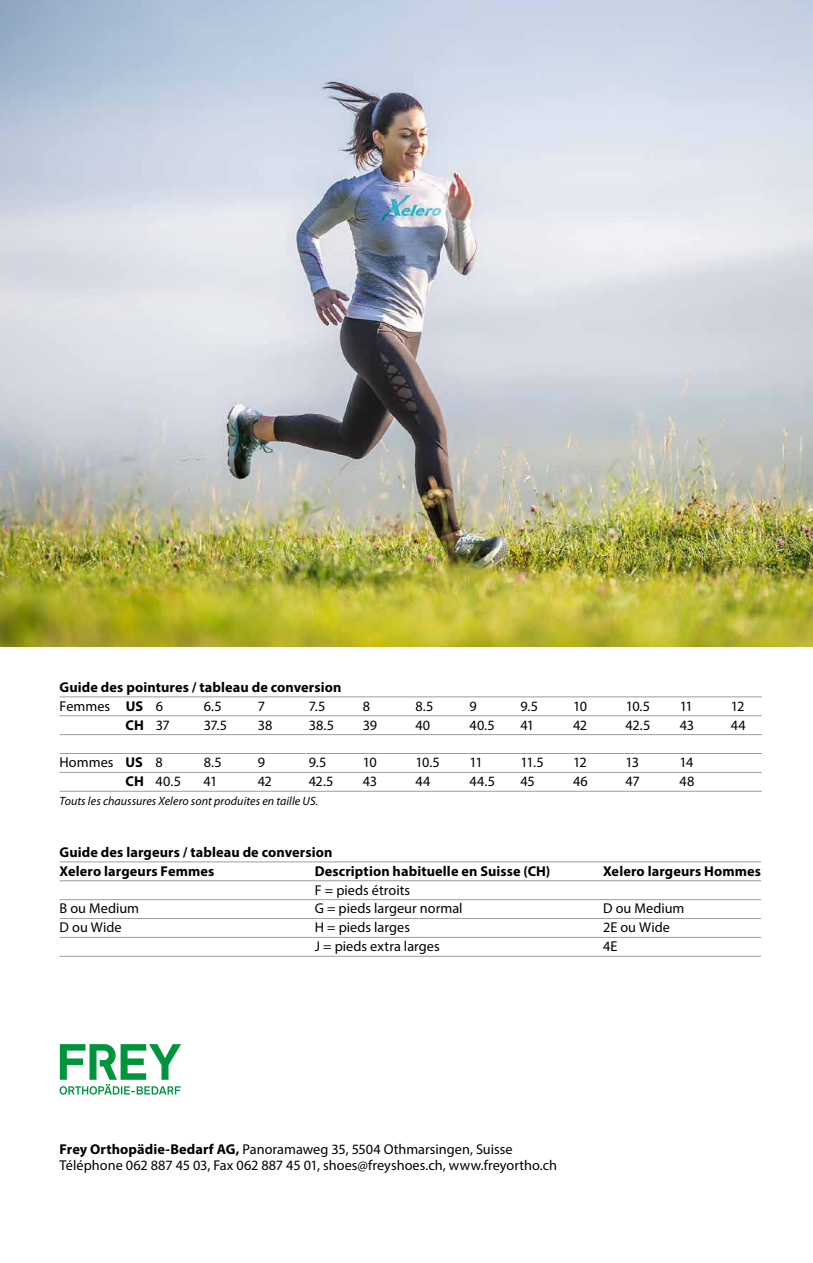
<style>
.page{position:relative;width:813px;height:1263px;background:#fff}
.page>*{position:absolute;margin:0;border:0;box-sizing:border-box;transform-origin:0 0}
.t1{font:14.25px/16.5px "Myriad Pro";color:#000}
.t2{font:700 14.25px/18.9px "Myriad Pro";letter-spacing:.01em;color:#000}
.t3{font:italic 12px "Myriad Pro";letter-spacing:.005em;color:#000}
.s1{font-weight:400}
.s2{font-weight:700}
</style>
<div class="page">
<img style="left:0;top:0;width:812px;height:646px">
<hr style="left:60px;top:862px;width:700px;height:1px;background:#9d9e9e">
<hr style="left:60px;top:880px;width:700px;height:1px;background:#9d9e9e">
<hr style="left:60px;top:899px;width:700px;height:1px;background:#9d9e9e">
<hr style="left:60px;top:918px;width:700px;height:1px;background:#9d9e9e">
<hr style="left:60px;top:937px;width:700px;height:1px;background:#9d9e9e">
<hr style="left:60px;top:956px;width:700px;height:1px;background:#9d9e9e">
<hr style="left:60px;top:697px;width:701px;height:1px;background:#9d9e9e">
<hr style="left:60px;top:715px;width:701px;height:1px;background:#9d9e9e">
<hr style="left:60px;top:734px;width:701px;height:1px;background:#9d9e9e">
<hr style="left:60px;top:753px;width:701px;height:1px;background:#9d9e9e">
<hr style="left:60px;top:772px;width:701px;height:1px;background:#9d9e9e">
<hr style="left:60px;top:791px;width:701px;height:1px;background:#9d9e9e">
<svg style="left:60px;top:1044px;width:121px;height:51px"></svg>
<p class="t2" style="left:60px;top:677px;width:283px">Guide des pointures / tableau de conversion<br><span class="s1">Femmes</span> US <span class="s1">6</span></p>
<p class="t1" style="left:204px;top:697px;width:20px">6.5</p>
<p class="t1" style="left:258px;top:697px;width:9px">7</p>
<p class="t1" style="left:309px;top:697px;width:18px">7.5</p>
<p class="t1" style="left:363px;top:697px;width:9px">8</p>
<p class="t1" style="left:415px;top:697px;width:20px">8.5</p>
<p class="t1" style="left:469px;top:697px;width:9px">9</p>
<p class="t1" style="left:520px;top:697px;width:19px">9.5</p>
<p class="t1" style="left:573px;top:697px;width:15px">10</p>
<p class="t1" style="left:625px;top:697px;width:26px">10.5</p>
<p class="t1" style="left:679px;top:697px;width:15px">11</p>
<p class="t1" style="left:730px;top:697px;width:15px">12</p>
<p class="t2" style="left:126px;top:715px;width:46px">CH <span class="s1">37</span></p>
<p class="t1" style="left:203px;top:716px;width:25px">37.5</p>
<p class="t1" style="left:257px;top:716px;width:16px">38</p>
<p class="t1" style="left:308px;top:716px;width:27px">38.5</p>
<p class="t1" style="left:362px;top:716px;width:16px">39</p>
<p class="t1" style="left:415px;top:716px;width:16px">40</p>
<p class="t1" style="left:469px;top:716px;width:27px">40.5</p>
<p class="t1" style="left:520px;top:716px;width:15px">41</p>
<p class="t1" style="left:572px;top:716px;width:16px">42</p>
<p class="t1" style="left:625px;top:716px;width:26px">42.5</p>
<p class="t1" style="left:679px;top:716px;width:16px">43</p>
<p class="t1" style="left:730px;top:716px;width:16px">44</p>
<p class="t1" style="left:59px;top:754px;width:105px">Hommes <span class="s2">US</span> 8</p>
<p class="t1" style="left:203px;top:754px;width:20px">8.5</p>
<p class="t1" style="left:257px;top:754px;width:9px">9</p>
<p class="t1" style="left:308px;top:754px;width:19px">9.5</p>
<p class="t1" style="left:362px;top:754px;width:15px">10</p>
<p class="t1" style="left:415px;top:754px;width:26px">10.5</p>
<p class="t1" style="left:469px;top:754px;width:15px">11</p>
<p class="t1" style="left:520px;top:754px;width:25px">11.5</p>
<p class="t1" style="left:572px;top:754px;width:15px">12</p>
<p class="t1" style="left:625px;top:754px;width:15px">13</p>
<p class="t1" style="left:679px;top:754px;width:15px">14</p>
<p class="t1" style="left:125px;top:773px;width:57px"><span class="s2">CH</span> 40.5</p>
<p class="t1" style="left:203px;top:773px;width:15px">41</p>
<p class="t1" style="left:257px;top:773px;width:16px">42</p>
<p class="t1" style="left:308px;top:773px;width:26px">42.5</p>
<p class="t1" style="left:362px;top:773px;width:16px">43</p>
<p class="t1" style="left:415px;top:773px;width:16px">44</p>
<p class="t1" style="left:469px;top:773px;width:27px">44.5</p>
<p class="t1" style="left:520px;top:773px;width:16px">45</p>
<p class="t1" style="left:572px;top:773px;width:16px">46</p>
<p class="t1" style="left:625px;top:773px;width:16px">47</p>
<p class="t1" style="left:679px;top:773px;width:16px">48</p>
<p class="t3" style="left:60px;top:793px;width:260px">Touts les chaussures Xelero sont produites en taille US.</p>
<p class="t2" style="left:60px;top:842px;width:274px">Guide des largeurs / tableau de conversion<br>Xelero largeurs Femmes</p>
<p class="t2" style="left:315px;top:861px;width:237px">Description habituelle en Suisse (CH)</p>
<p class="t2" style="left:603px;top:861px;width:159px">Xelero largeurs Hommes</p>
<p class="t1" style="left:315px;top:881px;width:97px">F = pieds étroits</p>
<p class="t1" style="left:60px;top:900px;width:81px">B ou Medium</p>
<p class="t1" style="left:315px;top:900px;width:149px">G = pieds largeur normal</p>
<p class="t1" style="left:603px;top:900px;width:83px">D ou Medium</p>
<p class="t1" style="left:60px;top:919px;width:64px">D ou Wide</p>
<p class="t1" style="left:315px;top:919px;width:97px">H = pieds larges</p>
<p class="t1" style="left:603px;top:919px;width:68px">2E ou Wide</p>
<p class="t1" style="left:315px;top:938px;width:126px">J = pieds extra larges</p>
<p class="t1" style="left:603px;top:938px;width:16px">4E</p>
<p class="t1" style="left:60px;top:1140px;width:498px"><span class="s2">Frey Orthopädie-Bedarf AG,</span> Panoramaweg 35, 5504 Othmarsingen, Suisse<br>Téléphone 062 887 45 03, Fax 062 887 45 01, shoes@freyshoes.ch, www.freyortho.ch</p>
</div>
